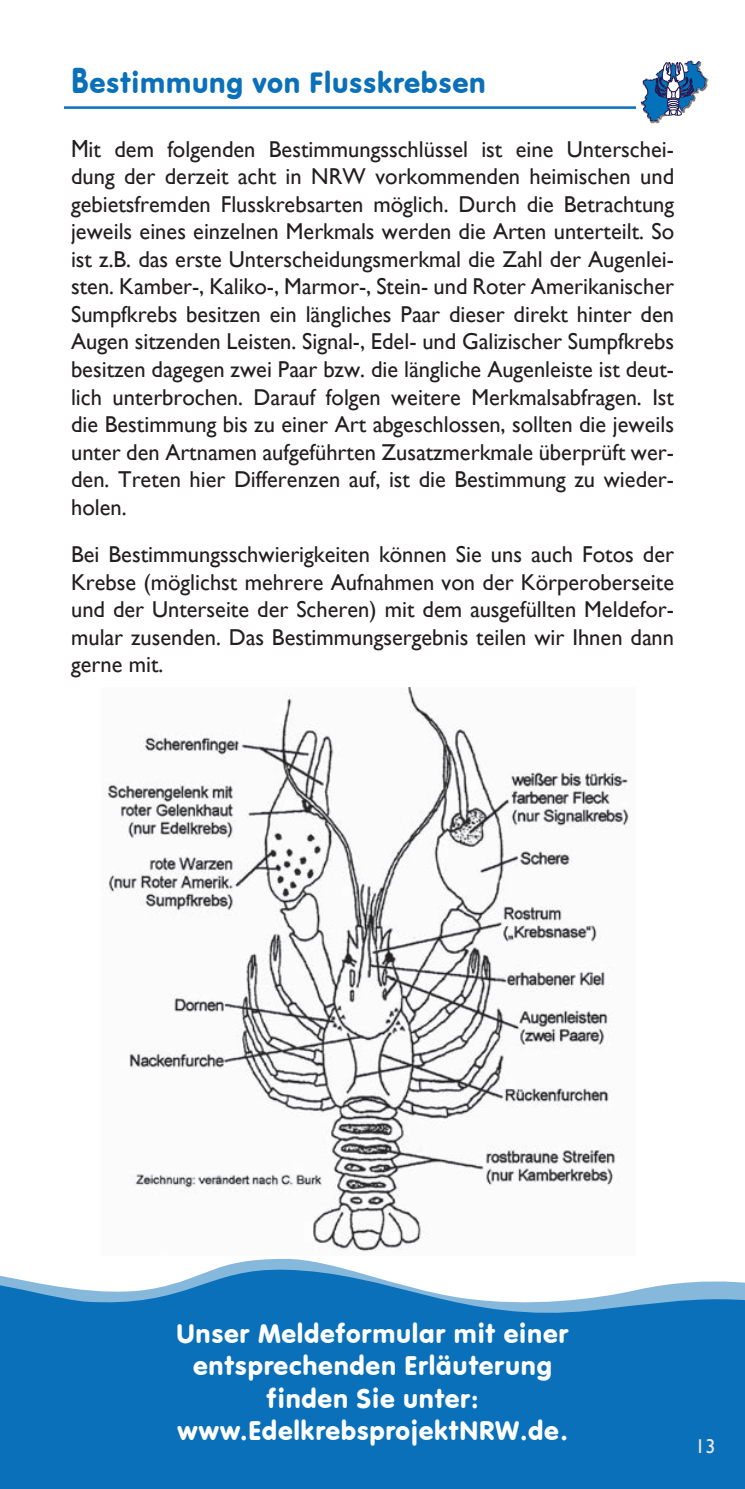
<style>
.page{position:relative;width:745px;height:1489px;background:#fff}
.page>*{position:absolute;margin:0;border:0;box-sizing:border-box;transform-origin:0 0}
.t1{font:30.5px "VAG Round";color:#0970b9}
.t2{font:28px/32.5px "VAG Round";color:#fff;text-align:center}
.t3{font:23px/27.5px "Gill Sans";color:#231f20;text-align:justify}
.t4{font:20px "Gill Sans";color:#e6e7e9}
.s1{font-size:37.5px}
.s2{font-size:24.75px}
</style>
<div class="page">
<div style="left:0;top:1321px;width:744px;height:167px;background:#0970b9"></div>
<svg style="left:0;top:1258px;width:744px;height:63px"></svg>
<div style="left:683px;top:1419px;width:61px;height:69px;background:#0970b9"></div>
<img style="left:106px;top:687px;width:525px;height:565px">
<img style="left:650px;top:78px;width:58px;height:45px">
<svg style="left:640px;top:60px;width:66px;height:62px"></svg>
<hr style="left:64px;top:106px;width:571px;height:3px;background:#0970b9">
<h1 class="t1" style="left:71px;top:66px;width:416px"><span class="s1">B</span>estimmung von Flusskrebsen</h1>
<p class="t3" style="left:71px;top:135px;width:604px"><span class="s2">M</span>it dem folgenden Bestimmungsschlüssel ist eine Unterschei&shy;dung der derzeit acht in NRW vorkommenden heimischen und gebietsfremden Flusskrebsarten möglich. Durch die Betrachtung jeweils eines einzelnen Merkmals werden die Arten unterteilt. So ist z.B. das erste Unterscheidungsmerkmal die Zahl der Augenlei&shy;sten. Kamber-, Kaliko-, Marmor-, Stein- und Roter Amerikanischer Sumpfkrebs besitzen ein längliches Paar dieser direkt hinter den Augen sitzenden Leisten. Signal-, Edel- und Galizischer Sumpfkrebs besitzen dagegen zwei Paar bzw. die längliche Augenleiste ist deut&shy;lich unterbrochen. Darauf folgen weitere Merkmalsabfragen. Ist die Bestimmung bis zu einer Art abgeschlossen, sollten die jeweils unter den Artnamen aufgeführten Zusatzmerkmale überprüft wer&shy;den. Treten hier Differenzen auf, ist die Bestimmung zu wieder&shy;holen.</p>
<p class="t3" style="left:71px;top:540px;width:604px">Bei Bestimmungsschwierigkeiten können Sie uns auch Fotos der Krebse (möglichst mehrere Aufnahmen von der Körperoberseite und der Unterseite der Scheren) mit dem ausgefüllten Meldefor&shy;mular zusenden. Das Bestimmungsergebnis teilen wir Ihnen dann gerne mit.</p>
<p class="t2" style="left:176px;top:1316px;width:394px">Unser Meldeformular mit einer entsprechenden Erläuterung finden Sie unter: www.EdelkrebsprojektNRW.de.</p>
<p class="t4" style="left:694px;top:1434px;width:21px">13</p>
</div>
